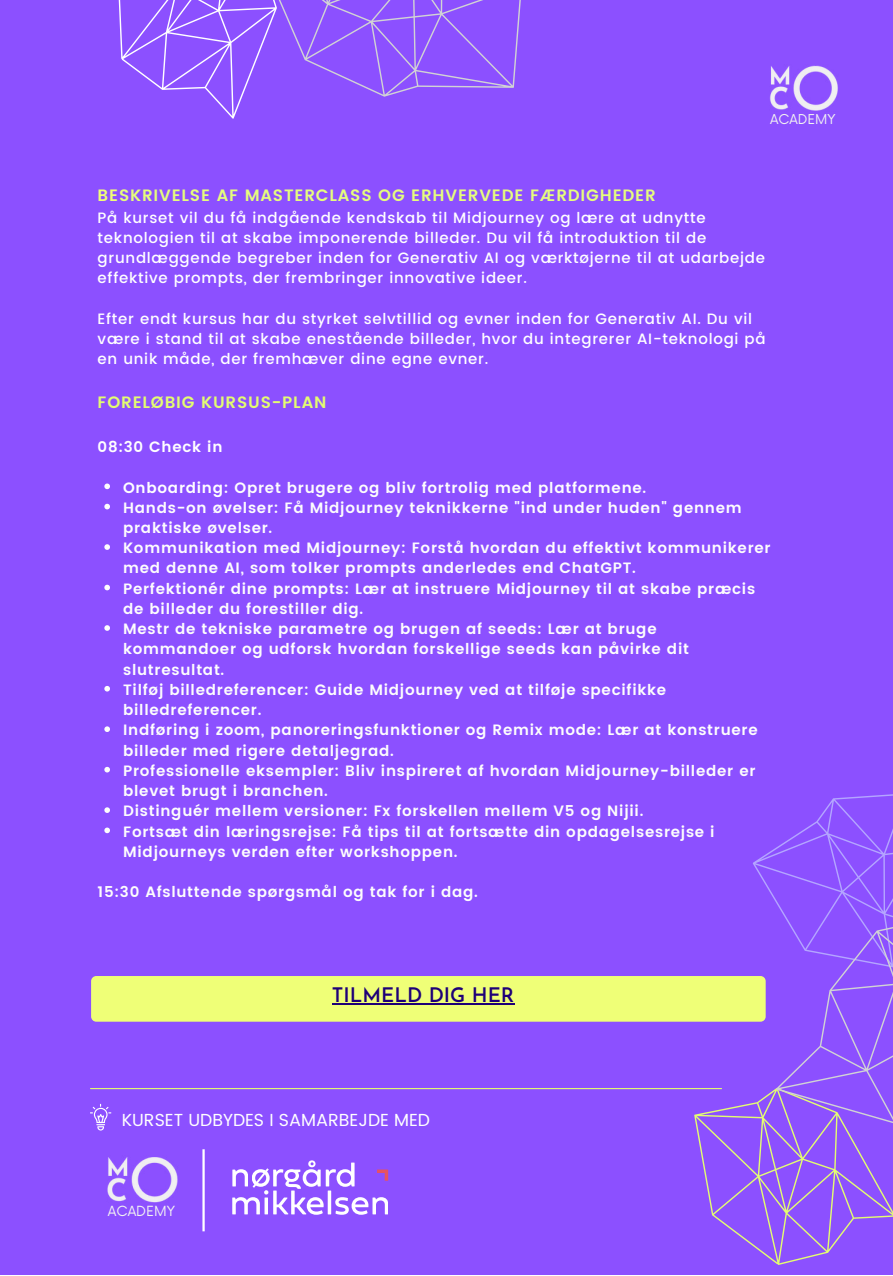
<style>
.page{position:relative;width:893px;height:1276px;background:#fff}
.page>*{position:absolute;margin:0;border:0;box-sizing:border-box;transform-origin:0 0}
.t1{font:600 19.95px "Josefin Sans";color:#1e0078}
.t2{font:17.4px "Poppins";color:#fff}
.t3{font:600 16.5px "Poppins";letter-spacing:.05em;color:#e5fd7e}
.t4{font:600 16.5px "Poppins";letter-spacing:.05em;color:#e3fd71}
.t5{font:600 15px/20.2px "Poppins";letter-spacing:.05em;color:#fdfdfd}
.t6{font:500 15px/20.2px "Poppins";letter-spacing:.05em;color:#fff}
.t7{font:600 15px "Poppins";letter-spacing:.05em;color:#fff}
.t8{font:13.65px "Now";color:#f2f2f2}
.t9{font:13.2px "Now";color:#f2f2f2}
.s1{color:#efff77}
.s2{color:#fff}
</style>
<div class="page">
<div style="left:0;top:0;width:892px;height:1275px;background:#8c50ff"></div>
<svg style="left:104px;top:483px;width:6px;height:6px"></svg>
<svg style="left:104px;top:504px;width:6px;height:5px"></svg>
<svg style="left:104px;top:544px;width:6px;height:6px"></svg>
<svg style="left:104px;top:585px;width:6px;height:5px"></svg>
<svg style="left:104px;top:625px;width:6px;height:6px"></svg>
<svg style="left:104px;top:686px;width:6px;height:5px"></svg>
<svg style="left:104px;top:726px;width:6px;height:6px"></svg>
<svg style="left:104px;top:767px;width:6px;height:5px"></svg>
<svg style="left:104px;top:807px;width:6px;height:6px"></svg>
<svg style="left:104px;top:827px;width:6px;height:6px"></svg>
<svg style="left:694px;top:794px;width:198px;height:471px"></svg>
<svg style="left:118px;top:0;width:403px;height:119px"></svg>
<hr style="left:90px;top:1088px;width:631px;height:1px;background:#e3fd71">
<div style="left:91px;top:976px;width:674px;height:46px;background:#efff77;border-radius:5px"></div>
<hr style="left:332px;top:1003px;width:182px;height:1px;background:#1e0078">
<svg style="left:90px;top:1104px;width:21px;height:26px"></svg>
<hr style="left:202px;top:1149px;width:3px;height:82px;background:#fff">
<img style="left:107px;top:1157px;width:71px;height:46px">
<svg style="left:232px;top:1160px;width:156px;height:55px"></svg>
<img style="left:770px;top:65px;width:68px;height:46px">
<p class="t9" style="left:770px;top:108px;width:67px">ACADEMY</p>
<p class="t3" style="left:98px;top:183px;width:559px"><span class="s1">BE</span>SKRIVELSE AF MASTERCLASS OG ERHVERVEDE FÆRDIGHEDER</p>
<p class="t6" style="left:98px;top:208px;width:668px">På kurset vil du få indgående kendskab til Midjourney og lære at udnytte teknologien til at skabe imponerende billeder. Du vil få introduktion til de grundlæggende begreber inden for Generativ AI og værktøjerne til at udarbejde effektive prompts, der frembringer innovative ideer.</p>
<p class="t6" style="left:98px;top:309px;width:669px">Efter endt kursus har du styrket selvtillid og evner inden for Generativ AI. Du vil være i stand til at skabe enestående billeder, hvor du integrerer AI-teknologi på en unik måde, der fremhæver dine egne evner.</p>
<p class="t4" style="left:98px;top:390px;width:230px">FORELØBIG KURSUS-PLAN</p>
<p class="t7" style="left:98px;top:435px;width:126px">08:30 Check in</p>
<p class="t5" style="left:123px;top:478px;width:649px"><span class="s2">Onboarding</span>: Opret brugere og bliv fortrolig med platformene.<br>Hands-on øvelser: Få Midjourney teknikkerne "ind under huden" gennem praktiske øvelser.<br>Kommunikation med Midjourney: Forstå hvordan du effektivt kommunikerer med denne AI, som tolker prompts anderledes end ChatGPT.<br>Perfektionér dine prompts: Lær at instruere Midjourney til at skabe præcis de billeder du forestiller dig.<br>Mestr de tekniske parametre og brugen af seeds: Lær at bruge kommandoer og udforsk hvordan forskellige seeds kan påvirke dit slutresultat.<br>Tilføj billedreferencer: Guide Midjourney ved at tilføje specifikke billedreferencer.<br>Indføring i zoom, panoreringsfunktioner og Remix mode: Lær at konstruere billeder med rigere detaljegrad.<br>Professionelle eksempler: Bliv inspireret af hvordan Midjourney-billeder er blevet brugt i branchen.<br>Distinguér mellem versioner: Fx forskellen mellem V5 og Nijii.<br>Fortsæt din læringsrejse: Få tips til at fortsætte din opdagelsesrejse i Midjourneys verden efter workshoppen.</p>
<p class="t5" style="left:98px;top:882px;width:381px">15:30 Afsluttende spørgsmål og tak for i dag.</p>
<h1 class="t1" style="left:332px;top:978px;width:184px">TILMELD DIG HER</h1>
<p class="t2" style="left:122px;top:1108px;width:310px">KURSET UDBYDES I SAMARBEJDE MED</p>
<p class="t8" style="left:108px;top:1200px;width:69px">ACADEMY</p>
</div>
